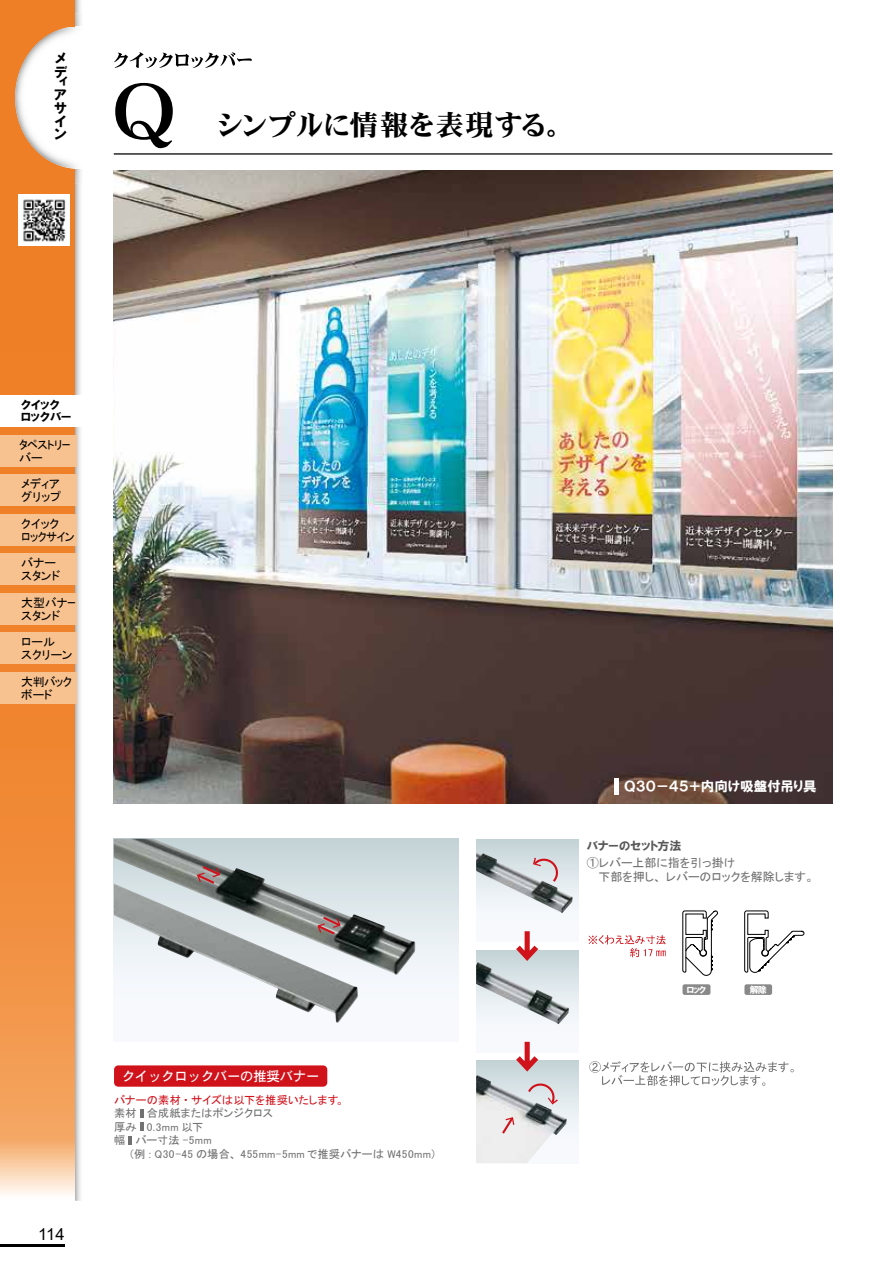
<style>
.page{position:relative;width:893px;height:1263px;background:#fff}
.page>*{position:absolute;margin:0;border:0;box-sizing:border-box;transform-origin:0 0}
.t1{font:28.5px "DFHS Mincho W9 WING RKSJ H";letter-spacing:.05em;color:#000}
.t2{font:16.5px "Arial";color:#000}
.t3{font:14.25px/13px "HGP Soei Kakugothic UB";color:#000}
.t4{font:13.5px "HGP Soei Kakugothic UB";color:#fff}
.t5{font:13.5px "DFHS Gothic W5 WIN RKSJ H";letter-spacing:-.025em;color:#fff}
.t6{font:12px/13.5px "MS P Gothic";color:#727171}
.t7{font:12px/12.8px "MS P Gothic";color:#000}
.t8{font:12px/12.8px "MS P Gothic";letter-spacing:-.05em;color:#000}
.t9{font:12px/12.8px "HGP Soei Kakugothic UB";color:#000}
.t10{font:12px "HGP Soei Kakugothic UB";letter-spacing:.02em;color:#595757}
.t11{font:12px/12.8px "MS P Gothic";letter-spacing:-.05em;color:#000;scale:.95 1}
.t12{font:11.25px/13.5px "MS P Gothic";letter-spacing:.025em;color:#727171}
.t13{font:11.25px "MS P Gothic";letter-spacing:.01em;color:#d0121b}
.t14{font:9px "HGP Soei Kakugothic UB";color:#fff}
</style>
<div class="page">
<img style="left:0;top:0;width:833px;height:1201px">
<hr style="left:0;top:1244px;width:65px;height:3px;background:#000">
<p class="t3" style="left:53px;top:52px;width:15px;line-height:13.8px">メデ</p>
<p class="t3" style="left:53px;top:76px;width:15px;text-align:justify">ィアサイン</p>
<h1 class="t1" style="left:219px;top:111px;width:344px">シンプルに情報を表現する。</h1>
<p class="t9" style="left:21px;top:398px;width:52px">クイックロックバー</p>
<p class="t11" style="left:19px;top:438px;width:55px">タペストリーバー</p>
<p class="t7" style="left:21px;top:478px;width:41px">メディアグリップ</p>
<p class="t8" style="left:21px;top:517px;width:55px">クイック<br>ロックサイン</p>
<p class="t7" style="left:21px;top:557px;width:40px">バナースタンド</p>
<p class="t7" style="left:21px;top:596px;width:56px">大型バナースタンド</p>
<p class="t7" style="left:21px;top:636px;width:53px">ロール<br>スクリーン</p>
<p class="t8" style="left:21px;top:675px;width:52px">大判バックボード</p>
<h2 class="t2" style="left:38px;top:1223px;width:28px">114</h2>
<p class="t5" style="left:122px;top:1069px;width:199px">クイックロックバーの推奨バナー</p>
<p class="t13" style="left:114px;top:1094px;width:232px">バナーの素材・サイズは以下を推奨いたします。</p>
<p class="t12" style="left:114px;top:1106px;width:324px">素材 合成紙またはポンジクロス<br>厚み 0.3mm 以下<br>幅 バー寸法 -5mm<br>　　（例 : Q30-45 の場合、 455mm-5mm で推奨バナーは W450mm）</p>
<p class="t4" style="left:624px;top:780px;width:194px">Ｑ３０－４５＋内向け吸盤付吊り具</p>
<p class="t10" style="left:587px;top:840px;width:96px">バナーのセット方法</p>
<p class="t6" style="left:590px;top:856px;width:225px;text-indent:-4px">①レバー上部に指を引っ掛け<br>　下部を押し、レバーのロックを解除します。</p>
<p class="t14" style="left:687px;top:985px;width:21px">ロック</p>
<p class="t14" style="left:750px;top:985px;width:19px">解除</p>
</div>
